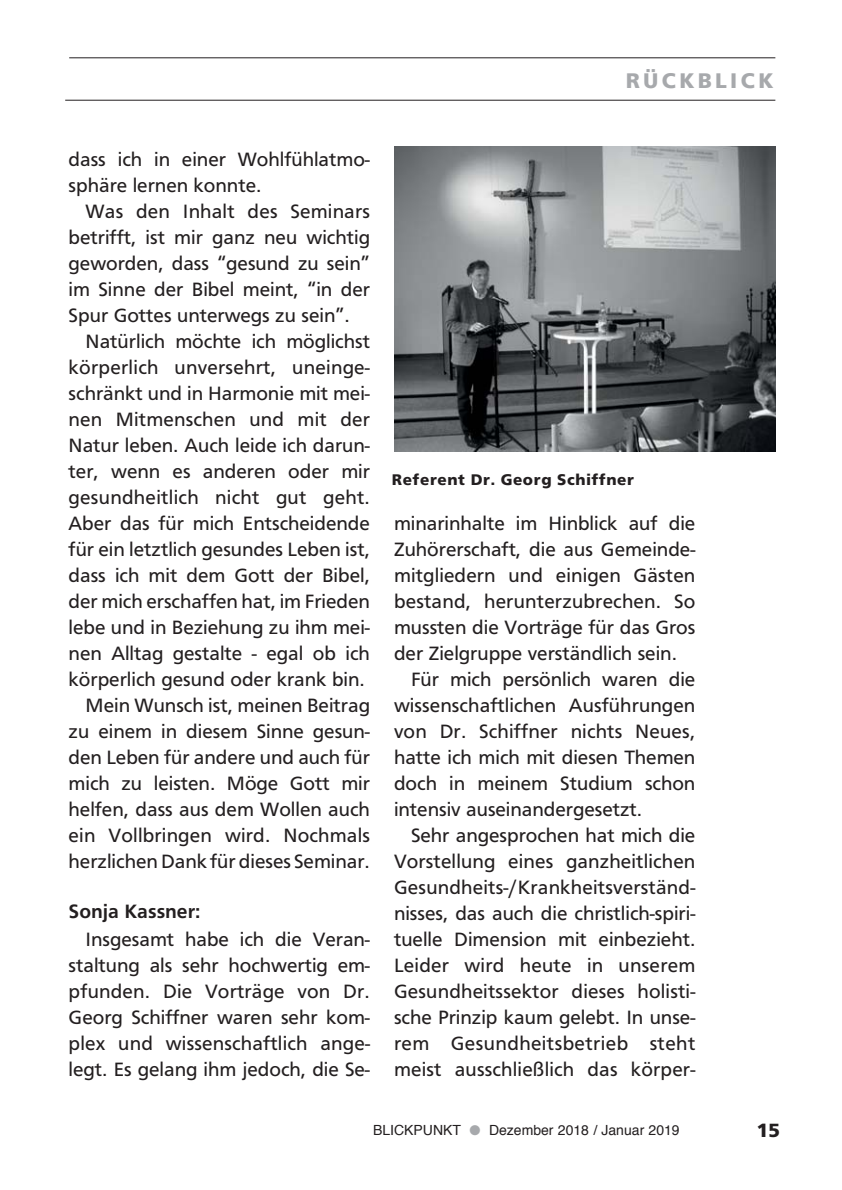
<style>
.page{position:relative;width:842px;height:1190px;background:#fff}
.page>*{position:absolute;margin:0;border:0;box-sizing:border-box;transform-origin:0 0}
.t1{font:700 22px "Frutus T";letter-spacing:.15em;color:#a7a9ac}
.t2{font:20px/26px "Frutus T";color:#231f20;text-align:justify}
.t3{font:20px "Frutus T";letter-spacing:.02em;color:#231f20}
.t4{font:500 20px "Frutus T";color:#231f20}
.t5{font:700 20px "Frutus T";color:#231f20}
.t6{font:700 16px "Frutus T";letter-spacing:.04em;color:#231f20}
.t7{font:14px "Helvetica";color:#231f20}
.s1{color:#a7a9ac}
</style>
<div class="page">
<hr style="left:69px;top:57px;width:706px;height:1px;background:#231f20">
<hr style="left:65px;top:100px;width:710px;height:1px;background:#231f20">
<img style="left:394px;top:146px;width:381px;height:305px">
<p class="t1" style="left:625px;top:70px;width:149px">RÜCKBLICK</p>
<p class="t2" style="left:69px;top:147px;width:303px">dass ich in einer Wohlfühlatmo&shy;sphäre lernen konnte.</p>
<p class="t2" style="left:69px;top:199px;width:303px;text-indent:17px">Was den Inhalt des Seminars betrifft, ist mir ganz neu wichtig geworden, dass “gesund zu sein” im Sinne der Bibel meint, “in der Spur Gottes unterwegs zu sein”.</p>
<p class="t2" style="left:69px;top:329px;width:303px;text-align:right">Natürlich möchte ich möglichst körperlich unversehrt, uneinge&shy;schränkt und in Harmonie mit mei&shy;nen Mitmenschen und mit der<br>Natur leben. Auch leide ich darun&shy;ter, wenn es anderen oder mir gesundheitlich nicht gut geht.<br>Aber das für mich Entscheidende für ein letztlich gesundes Leben ist, dass ich mit dem Gott der Bibel, der mich erschaffen hat, im Frieden lebe und in Beziehung zu ihm mei&shy;nen Alltag gestalte - egal ob ich körperlich gesund oder krank bin.<br>Mein Wunsch ist, meinen Beitrag zu einem in diesem Sinne gesun&shy;den Leben für andere und auch für mich zu leisten. Möge Gott mir helfen, dass aus dem Wollen auch ein Vollbringen wird. Nochmals herzlichen Dank für dieses Seminar.</p>
<p class="t4" style="left:69px;top:901px;width:133px">Sonja Kassner:</p>
<p class="t2" style="left:69px;top:927px;width:303px;text-indent:17px">Insgesamt habe ich die Veran&shy;staltung als sehr hochwertig em&shy;pfunden. Die Vorträge von Dr.<br>Georg Schiffner waren sehr kom&shy;plex und wissenschaftlich ange&shy;legt. Es gelang ihm jedoch, die Se-</p>
<p class="t6" style="left:392px;top:472px;width:244px">Referent Dr. Georg Schiffner</p>
<p class="t2" style="left:394px;top:511px;width:303px">minarinhalte im Hinblick auf die</p>
<p class="t2" style="left:394px;top:537px;width:303px">Zuhörerschaft, die aus Gemeinde-</p>
<p class="t2" style="left:394px;top:563px;width:303px">mitgliedern und einigen Gästen</p>
<p class="t2" style="left:394px;top:589px;width:303px">bestand, herunterzubrechen. So</p>
<p class="t2" style="left:394px;top:615px;width:303px">mussten die Vorträge für das Gros</p>
<p class="t2" style="left:394px;top:641px;width:284px">der Zielgruppe verständlich sein.</p>
<p class="t2" style="left:411px;top:667px;width:286px">Für mich persönlich waren die</p>
<p class="t2" style="left:394px;top:693px;width:303px">wissenschaftlichen Ausführungen</p>
<p class="t2" style="left:394px;top:719px;width:303px">von Dr. Schiffner nichts Neues,</p>
<p class="t2" style="left:394px;top:745px;width:303px">hatte ich mich mit diesen Themen</p>
<p class="t2" style="left:394px;top:771px;width:303px">doch in meinem Studium schon</p>
<p class="t2" style="left:394px;top:797px;width:250px">intensiv auseinandergesetzt.</p>
<p class="t2" style="left:411px;top:823px;width:286px">Sehr angesprochen hat mich die</p>
<p class="t2" style="left:394px;top:849px;width:303px">Vorstellung eines ganzheitlichen</p>
<p class="t2" style="left:394px;top:875px;width:303px">Gesundheits-/Krankheitsverständ-</p>
<p class="t2" style="left:394px;top:901px;width:303px">nisses, das auch die christlich-spiri-</p>
<p class="t2" style="left:394px;top:927px;width:303px">tuelle Dimension mit einbezieht.</p>
<p class="t2" style="left:394px;top:953px;width:303px">Leider wird heute in unserem</p>
<p class="t2" style="left:394px;top:979px;width:303px">Gesundheitssektor dieses holisti-</p>
<p class="t2" style="left:394px;top:1005px;width:303px">sche Prinzip kaum gelebt. In unse-</p>
<p class="t3" style="left:394px;top:1035px;width:303px">rem Gesundheitsbetrieb steht</p>
<p class="t2" style="left:394px;top:1057px;width:303px">meist ausschließlich das körper-</p>
<p class="t7" style="left:373px;top:1124px;width:308px">BLICKPUNKT <span class="s1">●</span> Dezember 2018 / Januar 2019</p>
<p class="t5" style="left:757px;top:1121px;width:25px">15</p>
</div>
